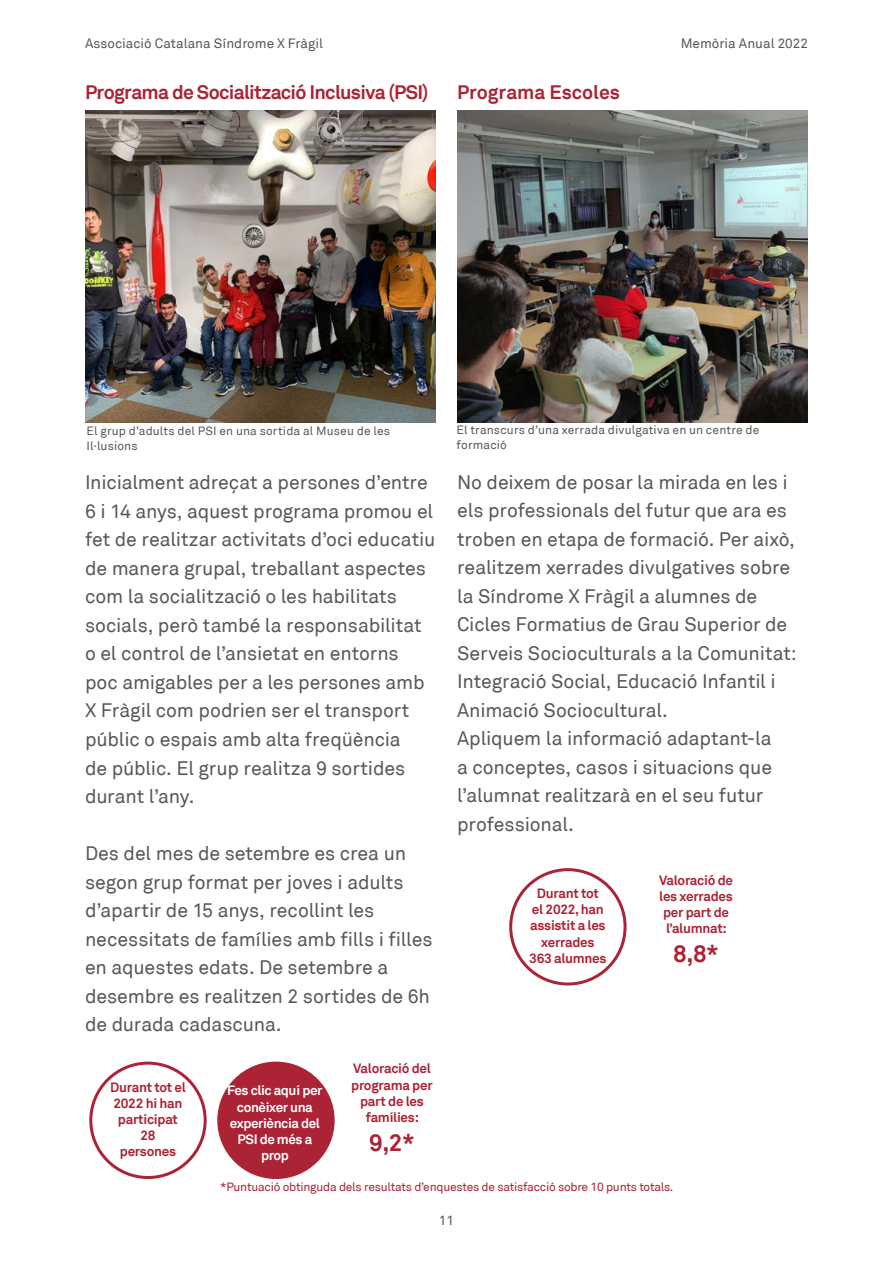
<style>
.page{position:relative;width:893px;height:1263px;background:#fff}
.page>*{position:absolute;margin:0;border:0;box-sizing:border-box;transform-origin:0 0}
.t1{font:700 24px "Akkurat";color:#ab2335}
.t2{font:19.5px/28.5px "Akkurat";letter-spacing:-.01em;color:#575756}
.t3{font:700 19.5px "Akkurat";letter-spacing:-.03em;color:#ab2335}
.t4{font:700 19.5px "Akkurat";color:#ab2335}
.t5{font:700 13.5px/16.2px "Akkurat";letter-spacing:-.02em;color:#ab2335;text-align:center}
.t6{font:700 13.5px/16.2px "Akkurat";letter-spacing:-.03em;color:#fff;text-align:center}
.t7{font:13.5px "Akkurat";color:#575756}
.t8{font:12px/15px "Akkurat";letter-spacing:.01em;color:#575756}
.t9{font:12px "Akkurat";letter-spacing:-.02em;color:#ab2335}
</style>
<div class="page">
<div style="left:89px;top:1062px;width:118px;height:117px;border:3px solid #ab2335;border-radius:50%"></div>
<div style="left:219px;top:1063px;width:114px;height:114px;background:#ab2335;border-radius:50%"></div>
<div style="left:217px;top:1062px;width:118px;height:117px;border:3px solid #ab2335;border-radius:50%"></div>
<img style="left:85px;top:110px;width:351px;height:313px">
<img style="left:457px;top:110px;width:351px;height:313px">
<div style="left:509px;top:868px;width:118px;height:117px;border:3px solid #ab2335;border-radius:50%"></div>
<p class="t7" style="left:85px;top:35px;width:240px">Associació Catalana Síndrome X Fràgil</p>
<p class="t7" style="left:681px;top:35px;width:129px">Memòria Anual 2022</p>
<p class="t3" style="left:85px;top:80px;width:345px">Programa de Socialització Inclusiva (PSI)</p>
<p class="t4" style="left:457px;top:80px;width:164px">Programa Escoles</p>
<p class="t8" style="left:87px;top:424px;width:305px">El grup d’adults del PSI en una sortida al Museu de les<br>Il·lusions</p>
<p class="t8" style="left:457px;top:423px;width:304px">El transcurs d’una xerrada divulgativa en un centre de formació</p>
<p class="t2" style="left:85px;top:469px;width:352px">Inicialment adreçat a persones d’entre 6 i 14 anys, aquest programa promou el fet de realitzar activitats d’oci educatiu de manera grupal, treballant aspectes com la socialització o les habilitats socials, però també la responsabilitat o el control de l’ansietat en entorns poc amigables per a les persones amb X Fràgil com podrien ser el transport públic o espais amb alta freqüència<br>de públic. El grup realitza 9 sortides durant l’any.</p>
<p class="t2" style="left:85px;top:839px;width:349px">Des del mes de setembre es crea un segon grup format per joves i adults d’apartir de 15 anys, recollint les necessitats de famílies amb fills i filles en aquestes edats. De setembre a desembre es realitzen 2 sortides de 6h de durada cadascuna.</p>
<p class="t5" style="left:110px;top:1079px;width:77px">Durant tot el<br>2022 hi han participat<br>28<br>persones</p>
<p class="t6" style="left:227px;top:1082px;width:97px">Fes clic aquí per conèixer una experiència del<br>PSI de més a prop</p>
<p class="t5" style="left:351px;top:1061px;width:83px">Valoració del programa per part de les famílies:</p>
<p class="t1" style="left:369px;top:1127px;width:47px">9,2*</p>
<p class="t2" style="left:457px;top:468px;width:341px">No deixem de posar la mirada en les i els professionals del futur que ara es troben en etapa de formació. Per això, realitzem xerrades divulgatives sobre la Síndrome X Fràgil a alumnes de Cicles Formatius de Grau Superior de Serveis Socioculturals a la Comunitat:<br>Integració Social, Educació Infantil i Animació Sociocultural.<br>Apliquem la informació adaptant-la<br>a conceptes, casos i situacions que l’alumnat realitzarà en el seu futur professional.</p>
<p class="t5" style="left:529px;top:885px;width:79px">Durant tot<br>el 2022, han assistit a les xerrades<br>363 alumnes</p>
<p class="t5" style="left:659px;top:872px;width:76px">Valoració de les xerrades per part de l’alumnat:</p>
<p class="t1" style="left:673px;top:938px;width:47px">8,8*</p>
<p class="t9" style="left:220px;top:1179px;width:455px">*Puntuació obtinguda dels resultats d’enquestes de satisfacció sobre 10 punts totals.</p>
<p class="t7" style="left:439px;top:1212px;width:17px">11</p>
</div>
